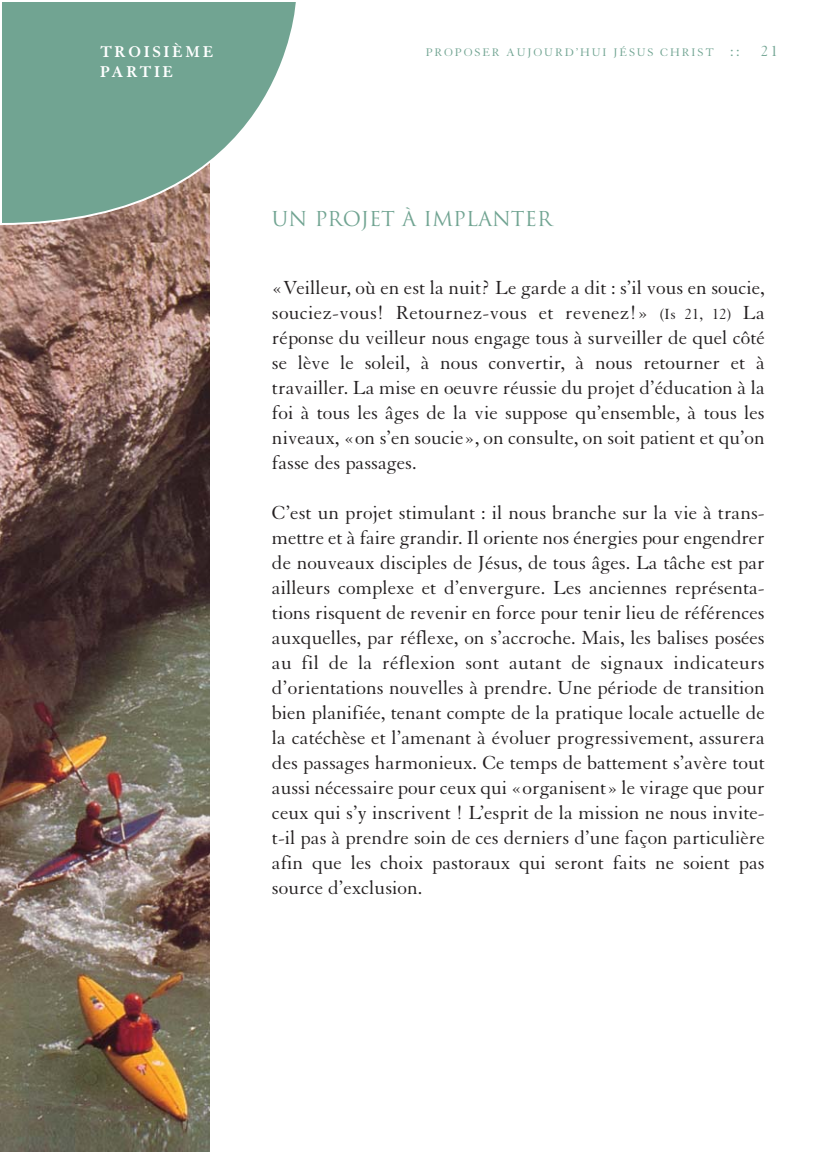
<style>
.page{position:relative;width:828px;height:1152px;background:#fff}
.page>*{position:absolute;margin:0;border:0;box-sizing:border-box;transform-origin:0 0}
.t1{font:20.6px/25px "Granjon";color:#231f20;text-align:justify}
.t2{font:20px "Trajan";color:#71a492}
.t3{font:700 17px/20.4px "Granjon";letter-spacing:.155em;color:#fff}
.t4{font:16px "Granjon";color:#71a492}
.t5{font:12px "Granjon";letter-spacing:.155em;color:#71a492}
.s1{font-size:16px}
</style>
<div class="page">
<img style="left:0;top:225px;width:210px;height:927px">
<svg style="left:2px;top:2px;width:294px;height:223px"></svg>
<p class="t3" style="left:100px;top:43px;width:115px">TROISIÈME<br>PARTIE</p>
<p class="t5" style="left:426px;top:48px;width:315px">PROPOSER AUJOURD’HUI JÉSUS CHRIST <span class="s1">::</span></p>
<p class="t4" style="left:761px;top:45px;width:18px">21</p>
<p class="t2" style="left:272px;top:207px;width:282px">UN PROJET À IMPLANTER</p>
<p class="t1" style="left:272px;top:277px;width:494px">«Veilleur, où en est la nuit? Le garde a dit : s’il vous en soucie, souciez-vous! Retournez-vous et revenez!» <span class="s1">(Is 21, 12)</span> La réponse du veilleur nous engage tous à surveiller de quel côté se lève le soleil, à nous convertir, à nous retourner et à travailler. La mise en oeuvre réussie du projet d’éducation à la foi à tous les âges de la vie suppose qu’ensemble, à tous les niveaux, «on s’en soucie», on consulte, on soit patient et qu’on fasse des passages.</p>
<p class="t1" style="left:272px;top:502px;width:494px">C’est un projet stimulant : il nous branche sur la vie à trans&shy;mettre et à faire grandir. Il oriente nos énergies pour engendrer de nouveaux disciples de Jésus, de tous âges. La tâche est par ailleurs complexe et d’envergure. Les anciennes représenta&shy;tions risquent de revenir en force pour tenir lieu de références auxquelles, par réflexe, on s’accroche. Mais, les balises posées au fil de la réflexion sont autant de signaux indicateurs d’orientations nouvelles à prendre. Une période de transition bien planifiée, tenant compte de la pratique locale actuelle de la catéchèse et l’amenant à évoluer progressivement, assurera des passages harmonieux. Ce temps de battement s’avère tout aussi nécessaire pour ceux qui «organisent» le virage que pour ceux qui s’y inscrivent ! L’esprit de la mission ne nous invite&shy;t-il pas à prendre soin de ces derniers d’une façon particulière afin que les choix pastoraux qui seront faits ne soient pas source d’exclusion.</p>
</div>
